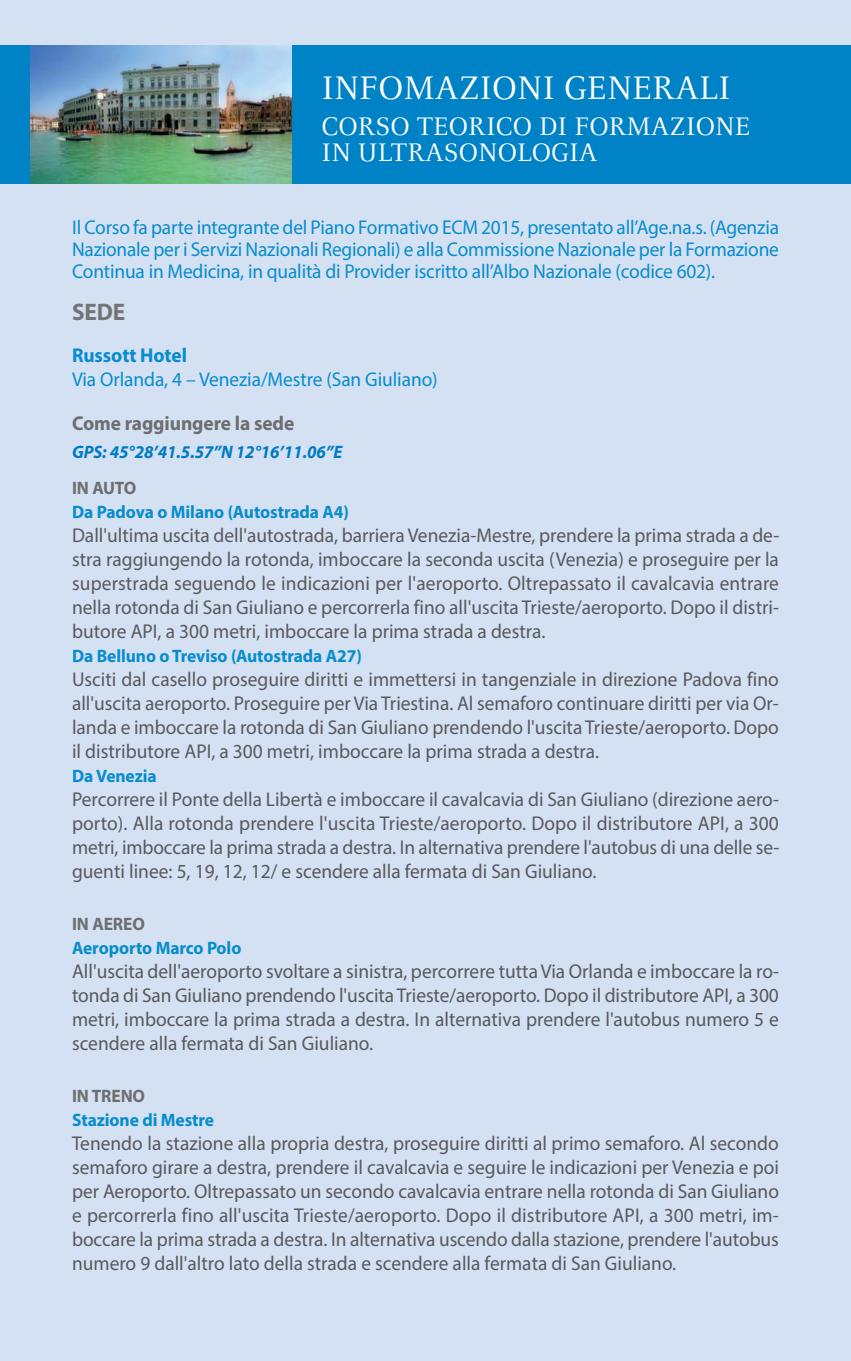
<style>
.page{position:relative;width:851px;height:1361px;background:#fff}
.page>*{position:absolute;margin:0;border:0;box-sizing:border-box;transform-origin:0 0}
.t1{font:36px "Celeste";color:#fff}
.t2{font:28px/26px "Celeste";color:#fff}
.t3{font:700 24px "Myriad Pro";color:#737477}
.t4{font:20px/24px "Myriad Pro";color:#58595b;text-align:justify}
.t5{font:20px/22px "Myriad Pro";letter-spacing:-.01em;color:#088ccd;text-align:justify}
.t6{font:700 20px "Myriad Pro";letter-spacing:-.005em;color:#6d6e70}
.t7{font:700 20px "Myriad Pro";letter-spacing:-.005em;color:#088ccd}
.t8{font:700 18px "Myriad Pro";letter-spacing:-.005em;color:#088ccd}
.t9{font:italic 700 18px "Myriad Pro";letter-spacing:-.005em;color:#007bc3}
.t10{font:700 18px "Myriad Pro";letter-spacing:-.005em;color:#6d6e70}
</style>
<div class="page">
<div style="left:0;top:0;width:850px;height:1361px;background:#d4e1f3"></div>
<div style="left:0;top:45px;width:850px;height:139px;background:#0082c7"></div>
<img style="left:31px;top:45px;width:260px;height:139px">
<h1 class="t1" style="left:321px;top:70px;width:411px">INFOMAZIONI GENERALI</h1>
<h2 class="t2" style="left:321px;top:116px;width:430px">CORSO TEORICO DI FORMAZIONE<br>IN ULTRASONOLOGIA</h2>
<p class="t5" style="left:72px;top:218px;width:708px">Il Corso fa parte integrante del Piano Formativo ECM 2015, presentato all’Age.na.s. (Agenzia Nazionale per i Servizi Nazionali Regionali) e alla Commissione Nazionale per la Formazione Continua in Medicina, in qualità di Provider iscritto all’Albo Nazionale (codice 602).</p>
<p class="t3" style="left:72px;top:302px;width:55px">SEDE</p>
<p class="t7" style="left:72px;top:347px;width:116px">Russott Hotel</p>
<p class="t5" style="left:72px;top:370px;width:367px">Via Orlanda, 4 – Venezia/Mestre (San Giuliano)</p>
<p class="t6" style="left:72px;top:415px;width:224px">Come raggiungere la sede</p>
<p class="t9" style="left:72px;top:445px;width:272px">GPS: 45°28’41.5.57”N 12°16’11.06”E</p>
<p class="t10" style="left:72px;top:481px;width:66px">IN AUTO</p>
<p class="t8" style="left:72px;top:505px;width:278px">Da Padova o Milano (Autostrada A4)</p>
<p class="t4" style="left:72px;top:525px;width:708px">Dall'ultima uscita dell'autostrada, barriera Venezia-Mestre, prendere la prima strada a de&shy;stra raggiungendo la rotonda, imboccare la seconda uscita (Venezia) e proseguire per la superstrada seguendo le indicazioni per l'aeroporto. Oltrepassato il cavalcavia entrare nella rotonda di San Giuliano e percorrerla fino all'uscita Trieste/aeroporto. Dopo il distri&shy;butore API, a 300 metri, imboccare la prima strada a destra.</p>
<p class="t8" style="left:72px;top:649px;width:291px">Da Belluno o Treviso (Autostrada A27)</p>
<p class="t4" style="left:72px;top:669px;width:708px">Usciti dal casello proseguire diritti e immettersi in tangenziale in direzione Padova fino all'uscita aeroporto. Proseguire per Via Triestina. Al semaforo continuare diritti per via Or&shy;landa e imboccare la rotonda di San Giuliano prendendo l'uscita Trieste/aeroporto. Dopo il distributore API, a 300 metri, imboccare la prima strada a destra.</p>
<p class="t8" style="left:72px;top:769px;width:86px">Da Venezia</p>
<p class="t4" style="left:72px;top:789px;width:708px">Percorrere il Ponte della Libertà e imboccare il cavalcavia di San Giuliano (direzione aero&shy;porto). Alla rotonda prendere l'uscita Trieste/aeroporto. Dopo il distributore API, a 300 metri, imboccare la prima strada a destra. In alternativa prendere l'autobus di una delle se&shy;guenti linee: 5, 19, 12, 12/ e scendere alla fermata di San Giuliano.</p>
<p class="t10" style="left:72px;top:917px;width:74px">IN AEREO</p>
<p class="t8" style="left:72px;top:941px;width:171px">Aeroporto Marco Polo</p>
<p class="t4" style="left:72px;top:961px;width:708px">All'uscita dell'aeroporto svoltare a sinistra, percorrere tutta Via Orlanda e imboccare la ro&shy;tonda di San Giuliano prendendo l'uscita Trieste/aeroporto. Dopo il distributore API, a 300 metri, imboccare la prima strada a destra. In alternativa prendere l'autobus numero 5 e scendere alla fermata di San Giuliano.</p>
<p class="t10" style="left:72px;top:1089px;width:75px">IN TRENO</p>
<p class="t8" style="left:72px;top:1113px;width:143px">Stazione di Mestre</p>
<p class="t4" style="left:72px;top:1133px;width:708px">Tenendo la stazione alla propria destra, proseguire diritti al primo semaforo. Al secondo semaforo girare a destra, prendere il cavalcavia e seguire le indicazioni per Venezia e poi per Aeroporto. Oltrepassato un secondo cavalcavia entrare nella rotonda di San Giuliano e percorrerla fino all'uscita Trieste/aeroporto. Dopo il distributore API, a 300 metri, im&shy;boccare la prima strada a destra. In alternativa uscendo dalla stazione, prendere l'autobus numero 9 dall'altro lato della strada e scendere alla fermata di San Giuliano.</p>
</div>
